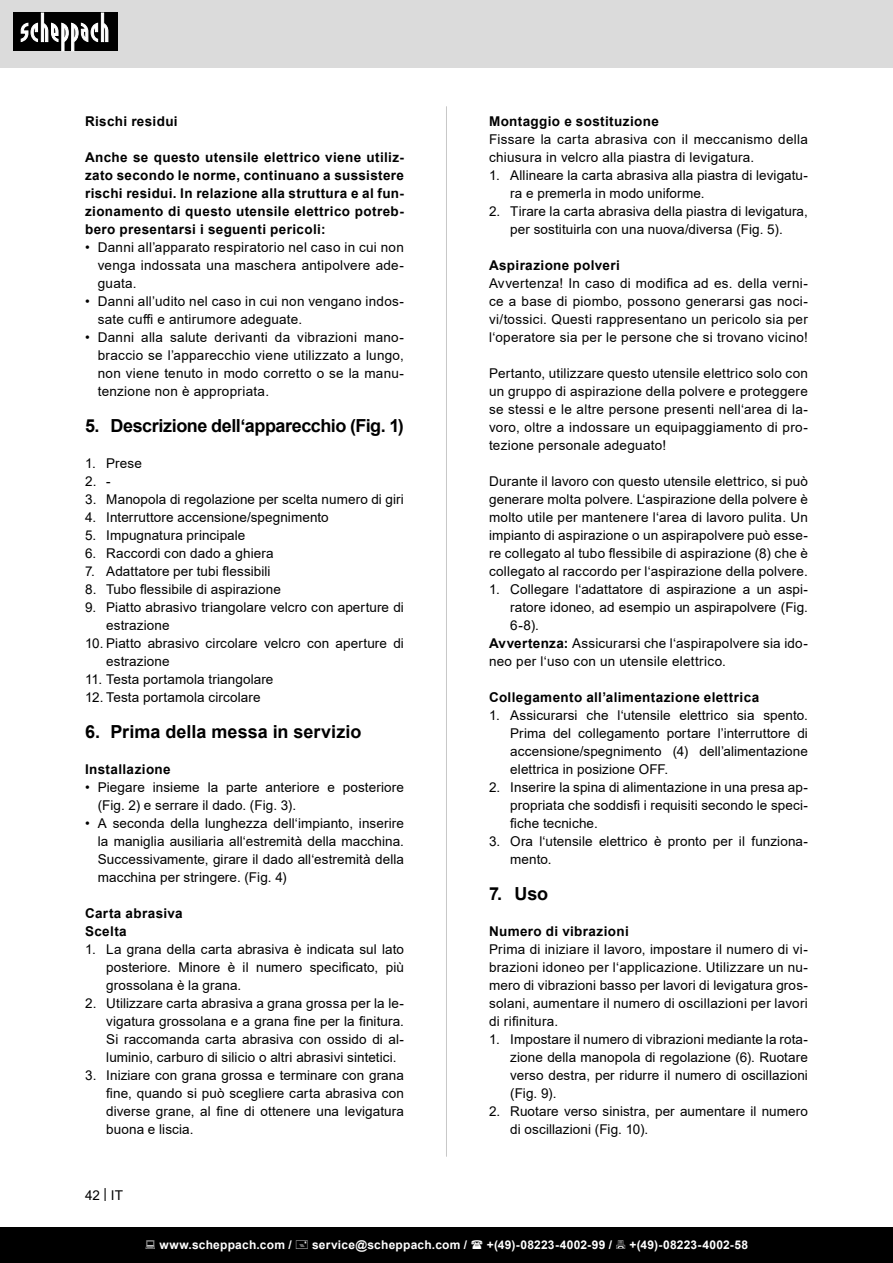
<style>
.page{position:relative;width:893px;height:1263px;background:#fff}
.page>*{position:absolute;margin:0;border:0;box-sizing:border-box;transform-origin:0 0}
.t1{font:700 18px "Arial";letter-spacing:-.015em;color:#000}
.t2{font:13.5px/18px "Arial";letter-spacing:.01em;color:#000;text-align:justify}
.t3{font:700 13.5px/18px "Arial";letter-spacing:.025em;color:#000;text-align:justify}
.t4{font:700 12px "Arial";letter-spacing:.02em;color:#fff}
.s1{font-weight:700}
</style>
<div class="page">
<div style="left:0;top:0;width:893px;height:67px;background:#dbdbdb"></div>
<div style="left:0;top:1227px;width:893px;height:36px;background:#000"></div>
<div style="left:13px;top:13px;width:105px;height:38px;background:#000"></div>
<svg style="left:21px;top:13px;width:87px;height:38px"></svg>
<hr style="left:446px;top:106px;width:1px;height:1051px;background:#c8c8c8">
<p class="t3" style="left:85px;top:112px;width:94px">Rischi residui</p>
<p class="t3" style="left:85px;top:148px;width:320px">Anche se questo utensile elettrico viene utiliz&shy;zato secondo le norme, continuano a sussistere rischi residui. In relazione alla struttura e al fun&shy;zionamento di questo utensile elettrico potreb&shy;bero presentarsi i seguenti pericoli:</p>
<p class="t2" style="left:98px;top:238px;width:308px;text-indent:-13px">• Danni all’apparato respiratorio nel caso in cui non venga indossata una maschera antipolvere ade&shy;guata.</p>
<p class="t2" style="left:98px;top:292px;width:308px;text-indent:-13px">• Danni all’udito nel caso in cui non vengano indos&shy;sate cuffi e antirumore adeguate.</p>
<p class="t2" style="left:98px;top:328px;width:308px;text-indent:-13px">• Danni alla salute derivanti da vibrazioni mano&shy;braccio se l’apparecchio viene utilizzato a lungo, non viene tenuto in modo corretto o se la manu&shy;tenzione non è appropriata.</p>
<p class="t1" style="left:85px;top:413px;width:320px">5. Descrizione dell‘apparecchio (Fig. 1)</p>
<p class="t2" style="left:85px;top:454px;width:58px">1. Prese</p>
<p class="t2" style="left:85px;top:472px;width:27px">2. -</p>
<p class="t2" style="left:85px;top:490px;width:320px">3. Manopola di regolazione per scelta numero di giri</p>
<p class="t2" style="left:85px;top:508px;width:245px">4. Interruttore accensione/spegnimento</p>
<p class="t2" style="left:85px;top:526px;width:162px">5. Impugnatura principale</p>
<p class="t2" style="left:85px;top:544px;width:190px">6. Raccordi con dado a ghiera</p>
<p class="t2" style="left:85px;top:562px;width:187px">7. Adattatore per tubi flessibili</p>
<p class="t2" style="left:85px;top:580px;width:197px">8. Tubo flessibile di aspirazione</p>
<p class="t2" style="left:106px;top:598px;width:299px;text-indent:-21px">9. Piatto abrasivo triangolare velcro con aperture di estrazione</p>
<p class="t2" style="left:106px;top:634px;width:299px;text-indent:-21px">10. Piatto abrasivo circolare velcro con aperture di estrazione</p>
<p class="t2" style="left:85px;top:670px;width:190px">11. Testa portamola triangolare</p>
<p class="t2" style="left:85px;top:688px;width:177px">12. Testa portamola circolare</p>
<p class="t1" style="left:85px;top:719px;width:278px">6. Prima della messa in servizio</p>
<p class="t3" style="left:85px;top:760px;width:87px">Installazione</p>
<p class="t2" style="left:98px;top:778px;width:308px;text-indent:-13px">• Piegare insieme la parte anteriore e posteriore (Fig. 2) e serrare il dado. (Fig. 3).</p>
<p class="t2" style="left:98px;top:814px;width:308px;text-indent:-13px">• A seconda della lunghezza dell‘impianto, inserire la maniglia ausiliaria all‘estremità della macchina.<br>Successivamente, girare il dado all‘estremità della macchina per stringere. (Fig. 4)</p>
<p class="t3" style="left:85px;top:904px;width:99px">Carta abrasiva</p>
<p class="t3" style="left:85px;top:922px;width:43px">Scelta</p>
<p class="t2" style="left:106px;top:940px;width:299px;text-indent:-21px">1. La grana della carta abrasiva è indicata sul lato posteriore. Minore è il numero specificato, più grossolana è la grana.</p>
<p class="t2" style="left:106px;top:994px;width:299px;text-indent:-21px">2. Utilizzare carta abrasiva a grana grossa per la le&shy;vigatura grossolana e a grana fine per la finitura.<br>Si raccomanda carta abrasiva con ossido di al&shy;luminio, carburo di silicio o altri abrasivi sintetici.</p>
<p class="t2" style="left:106px;top:1066px;width:299px;text-indent:-21px">3. Iniziare con grana grossa e terminare con grana fine, quando si può scegliere carta abrasiva con diverse grane, al fine di ottenere una levigatura buona e liscia.</p>
<p class="t2" style="left:85px;top:1186px;width:39px">42 | IT</p>
<p class="t3" style="left:489px;top:112px;width:171px">Montaggio e sostituzione</p>
<p class="t2" style="left:489px;top:130px;width:320px">Fissare la carta abrasiva con il meccanismo della chiusura in velcro alla piastra di levigatura.</p>
<p class="t2" style="left:510px;top:166px;width:299px;text-indent:-21px">1. Allineare la carta abrasiva alla piastra di levigatu&shy;ra e premerla in modo uniforme.</p>
<p class="t2" style="left:489px;top:202px;width:320px;text-align:center">2. Tirare la carta abrasiva della piastra di levigatura, per sostituirla con una nuova/diversa (Fig. 5).</p>
<p class="t3" style="left:489px;top:256px;width:132px">Aspirazione polveri</p>
<p class="t2" style="left:489px;top:274px;width:320px">Avvertenza! In caso di modifica ad es. della verni&shy;ce a base di piombo, possono generarsi gas noci&shy;vi/tossici. Questi rappresentano un pericolo sia per l‘operatore sia per le persone che si trovano vicino!</p>
<p class="t2" style="left:489px;top:364px;width:320px">Pertanto, utilizzare questo utensile elettrico solo con un gruppo di aspirazione della polvere e proteggere se stessi e le altre persone presenti nell‘area di la&shy;voro, oltre a indossare un equipaggiamento di pro&shy;tezione personale adeguato!</p>
<p class="t2" style="left:489px;top:472px;width:320px">Durante il lavoro con questo utensile elettrico, si può generare molta polvere. L‘aspirazione della polvere è molto utile per mantenere l‘area di lavoro pulita. Un impianto di aspirazione o un aspirapolvere può esse&shy;re collegato al tubo flessibile di aspirazione (8) che è collegato al raccordo per l‘aspirazione della polvere.</p>
<p class="t2" style="left:510px;top:580px;width:299px;text-indent:-21px">1. Collegare l‘adattatore di aspirazione a un aspi&shy;ratore idoneo, ad esempio un aspirapolvere (Fig.<br>6-8).</p>
<p class="t2" style="left:489px;top:634px;width:320px"><span class="s1">Avvertenza:</span> Assicurarsi che l‘aspirapolvere sia ido&shy;neo per l‘uso con un utensile elettrico.</p>
<p class="t3" style="left:489px;top:688px;width:272px">Collegamento all’alimentazione elettrica</p>
<p class="t2" style="left:510px;top:706px;width:299px;text-indent:-21px">1. Assicurarsi che l‘utensile elettrico sia spento.<br>Prima del collegamento portare l’interruttore di accensione/spegnimento (4) dell’alimentazione elettrica in posizione OFF.</p>
<p class="t2" style="left:510px;top:778px;width:299px;text-indent:-21px">2. Inserire la spina di alimentazione in una presa ap&shy;propriata che soddisfi i requisiti secondo le speci&shy;fiche tecniche.</p>
<p class="t2" style="left:510px;top:832px;width:299px;text-indent:-21px">3. Ora l‘utensile elettrico è pronto per il funziona&shy;mento.</p>
<p class="t1" style="left:489px;top:881px;width:61px">7. Uso</p>
<p class="t3" style="left:489px;top:922px;width:141px">Numero di vibrazioni</p>
<p class="t2" style="left:489px;top:940px;width:320px">Prima di iniziare il lavoro, impostare il numero di vi&shy;brazioni idoneo per l‘applicazione. Utilizzare un nu&shy;mero di vibrazioni basso per lavori di levigatura gros&shy;solani, aumentare il numero di oscillazioni per lavori di rifinitura.</p>
<p class="t2" style="left:510px;top:1030px;width:299px;text-indent:-21px">1. Impostare il numero di vibrazioni mediante la rota&shy;zione della manopola di regolazione (6). Ruotare verso destra, per ridurre il numero di oscillazioni (Fig. 9).</p>
<p class="t2" style="left:510px;top:1102px;width:299px;text-indent:-21px">2. Ruotare verso sinistra, per aumentare il numero di oscillazioni (Fig. 10).</p>
<p class="t4" style="left:159px;top:1236px;width:134px">www.scheppach.com /</p>
<p class="t4" style="left:312px;top:1236px;width:157px">service@scheppach.com /</p>
<p class="t4" style="left:487px;top:1236px;width:127px">+(49)-08223-4002-99 /</p>
<p class="t4" style="left:629px;top:1236px;width:120px">+(49)-08223-4002-58</p>
</div>
